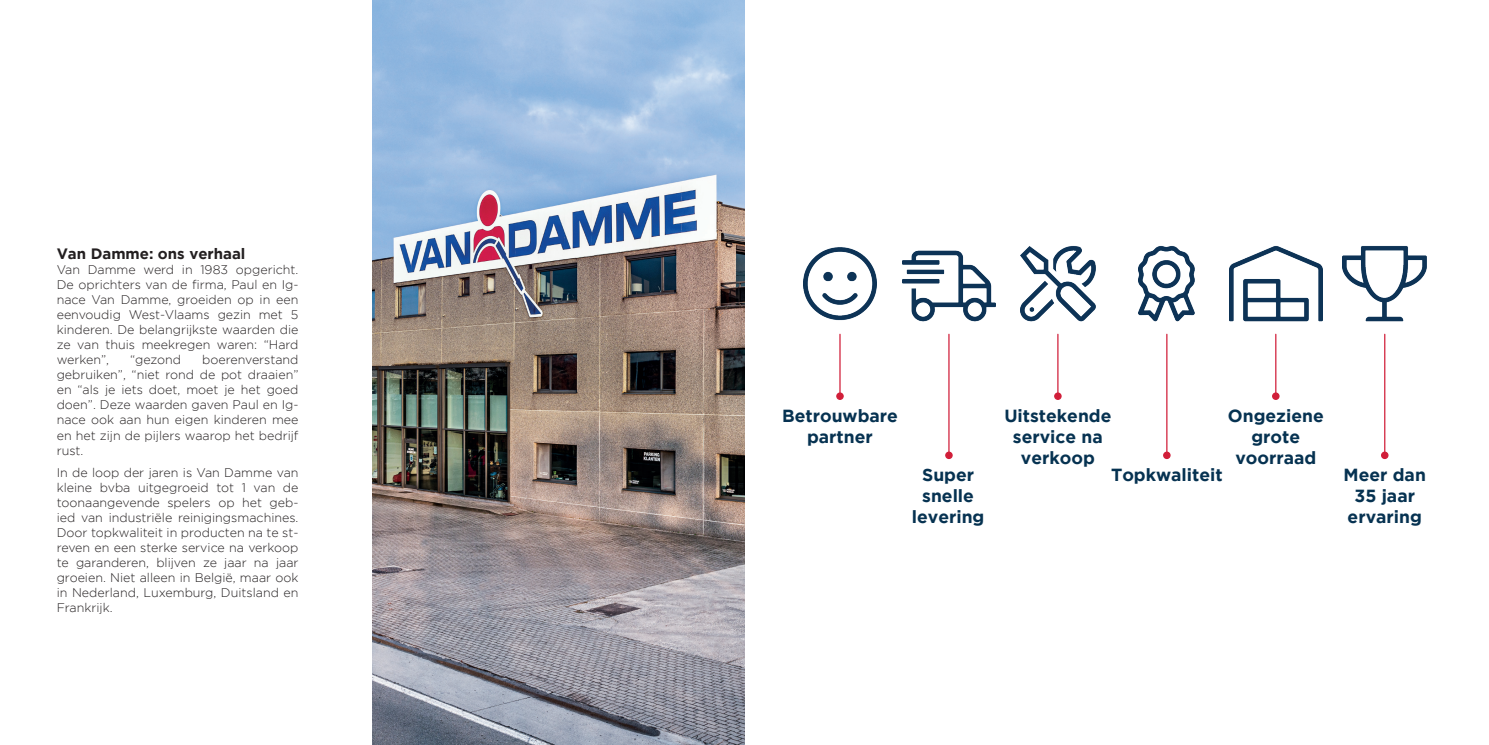
<style>
.page{position:relative;width:1489px;height:745px;background:#fff}
.page>*{position:absolute;margin:0;border:0;box-sizing:border-box;transform-origin:0 0}
.t1{font:700 17.5px/21px "Gotham";color:#063251;text-align:center}
.t2{font:700 15px "Gotham";color:#231f20}
.t3{font:300 12.5px/15px "Gotham";color:#231f20;text-align:justify}
</style>
<div class="page">
<img style="left:372px;top:0;width:372px;height:744px">
<img style="left:804px;top:247px;width:72px;height:74px">
<hr style="left:839px;top:334px;width:1px;height:62px;background:#d11e39">
<div style="left:836px;top:393px;width:7px;height:6px;background:#d11e39;border-radius:50%"></div>
<div style="left:836px;top:392px;width:7px;height:7px;border:1px solid #d11e39;border-radius:50%"></div>
<img style="left:1229px;top:246px;width:93px;height:75px">
<hr style="left:1274px;top:334px;width:2px;height:62px;background:#d11e39">
<div style="left:1271px;top:392px;width:8px;height:7px;border:1px solid #d11e39;border-radius:50%"></div>
<img style="left:1020px;top:246px;width:75px;height:75px">
<hr style="left:1057px;top:334px;width:1px;height:62px;background:#d11e39">
<div style="left:1054px;top:392px;width:7px;height:7px;border:1px solid #d11e39;border-radius:50%"></div>
<img style="left:902px;top:250px;width:93px;height:71px">
<hr style="left:948px;top:334px;width:1px;height:121px;background:#d11e39">
<div style="left:945px;top:452px;width:7px;height:6px;background:#d11e39;border-radius:50%"></div>
<div style="left:945px;top:451px;width:7px;height:8px;border:1px solid #d11e39;border-radius:50%"></div>
<img style="left:1342px;top:246px;width:84px;height:75px">
<hr style="left:1383px;top:334px;width:2px;height:121px;background:#d11e39">
<svg style="left:1382px;top:453px;width:4px;height:4px"></svg>
<div style="left:1380px;top:451px;width:8px;height:8px;border:1px solid #d11e39;border-radius:50%"></div>
<img style="left:1138px;top:246px;width:56px;height:75px">
<hr style="left:1166px;top:334px;width:1px;height:121px;background:#d11e39">
<svg style="left:1164px;top:453px;width:4px;height:4px"></svg>
<div style="left:1162px;top:451px;width:8px;height:8px;border:1px solid #d11e39;border-radius:50%"></div>
<p class="t2" style="left:57px;top:245px;width:190px">Van Damme: ons verhaal</p>
<p class="t3" style="left:57px;top:262px;width:243px">Van Damme werd in 1983 opgericht.<br>De oprichters van de firma, Paul en Ig&shy;nace Van Damme, groeiden op in een eenvoudig West-Vlaams gezin met 5 kinderen. De belangrijkste waarden die ze van thuis meekregen waren: “Hard werken”,</p>
<p class="t3" style="left:57px;top:352px;width:243px;text-indent:145px">boerenverstand gebruiken”, “niet rond de pot draaien” en “als je iets doet, moet je het goed doen”. Deze waarden gaven Paul en Ig&shy;nace ook aan hun eigen kinderen mee en het zijn de pijlers waarop het bedrijf rust.</p>
<p class="t3" style="left:57px;top:464px;width:243px">In de loop der jaren is Van Damme van kleine bvba uitgegroeid tot 1 van de toonaangevende spelers op het geb&shy;ied van industriële reinigingsmachines.<br>Door topkwaliteit in producten na te st&shy;reven en een sterke service na verkoop te garanderen, blijven ze jaar na jaar groeien. Niet alleen in België, maar ook in Nederland, Luxemburg, Duitsland en Frankrijk.</p>
<p class="t3" style="left:130px;top:352px;width:52px">“gezond</p>
<h1 class="t1" style="left:782px;top:404px;width:117px">Betrouwbare partner</h1>
<h1 class="t1" style="left:1227px;top:404px;width:97px">Ongeziene grote voorraad</h1>
<h1 class="t1" style="left:1004px;top:404px;width:109px">Uitstekende service na verkoop</h1>
<h1 class="t1" style="left:911px;top:463px;width:74px">Super snelle levering</h1>
<h1 class="t1" style="left:1343px;top:463px;width:84px">Meer dan<br>35 jaar ervaring</h1>
<h1 class="t1" style="left:1110px;top:463px;width:113px">Topkwaliteit</h1>
</div>
